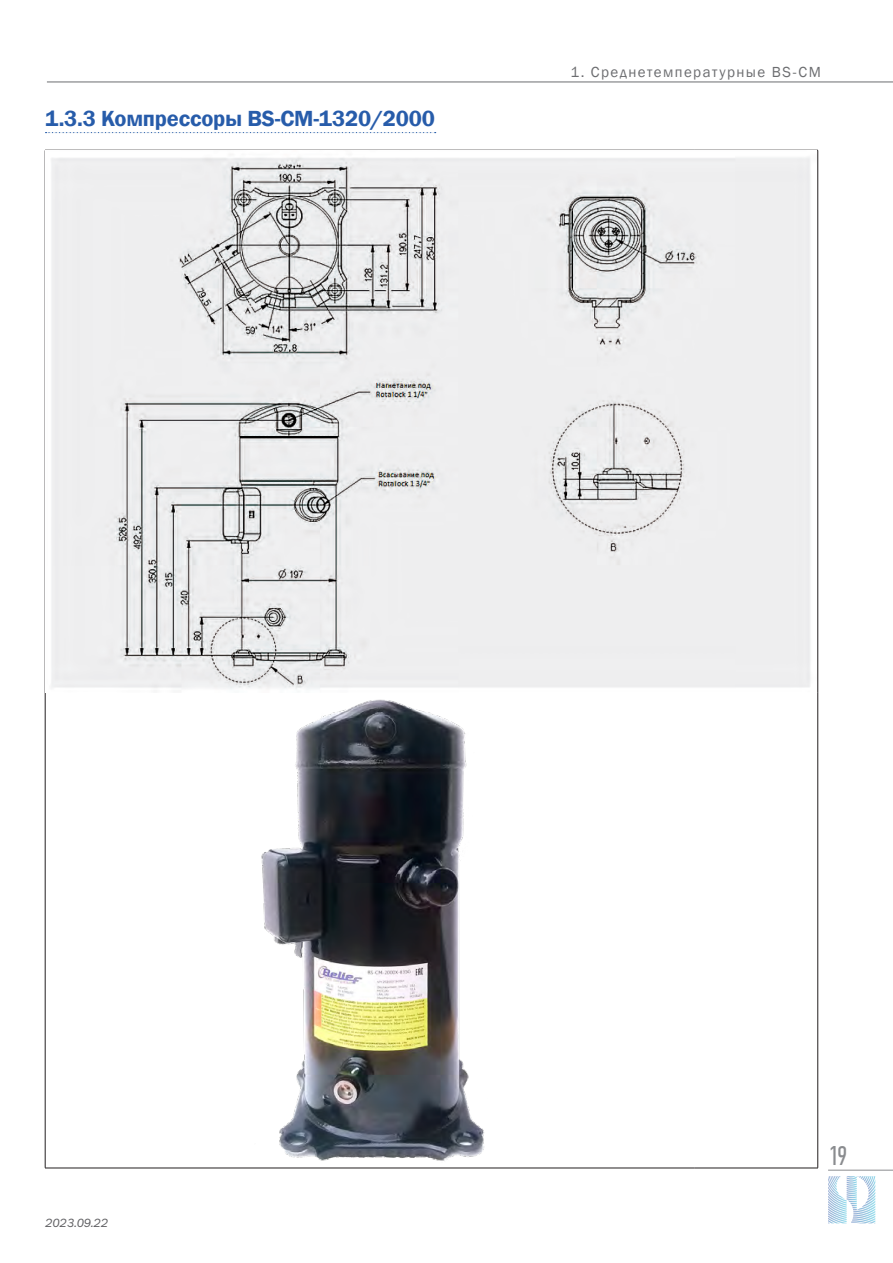
<style>
.page{position:relative;width:893px;height:1263px;background:#fff}
.page>*{position:absolute;margin:0;border:0;box-sizing:border-box;transform-origin:0 0}
.t1{font:27px "PF Din Text Comp Pro";color:#8a8c8f}
.Title_3{font:600 22.5px "Franklin Gothic";letter-spacing:-.01em;color:#275caa}
.t2{font:15px "Franklin Gothic";letter-spacing:.095em;color:#6c6d70}
.t3{font:italic 12px "Franklin Gothic Book C";letter-spacing:-.03em;color:#5f5f62}
</style>
<div class="page">
<hr style="left:828px;top:1170px;width:65px;height:1px;background:#8a8c8f">
<svg style="left:828px;top:1176px;width:47px;height:47px"></svg>
<hr style="left:47px;top:82px;width:846px;height:1px;background:#6c6d70">
<svg style="left:46px;top:132px;width:390px;height:1px"></svg>
<hr style="left:695px;top:150px;width:123px;height:1px;background:#231f20">
<hr style="left:817px;top:150px;width:1px;height:543px;background:#231f20">
<hr style="left:45px;top:693px;width:1px;height:475px;background:#231f20">
<hr style="left:817px;top:693px;width:1px;height:475px;background:#231f20">
<hr style="left:45px;top:1168px;width:650px;height:1px;background:#231f20">
<hr style="left:695px;top:1168px;width:123px;height:1px;background:#231f20">
<img style="left:51px;top:150px;width:765px;height:539px">
<img style="left:261px;top:699px;width:223px;height:462px">
<p class="Title_3" style="left:45px;top:105px;width:391px">1.3.3 Компрессоры BS-СM-1320/2000</p>
<p class="t2" style="left:570px;top:63px;width:252px">1. Среднетемпературные BS-CM</p>
<p class="t3" style="left:45px;top:1216px;width:65px">2023.09.22</p>
<p class="t1" style="left:828px;top:1140px;width:21px">19</p>
</div>
